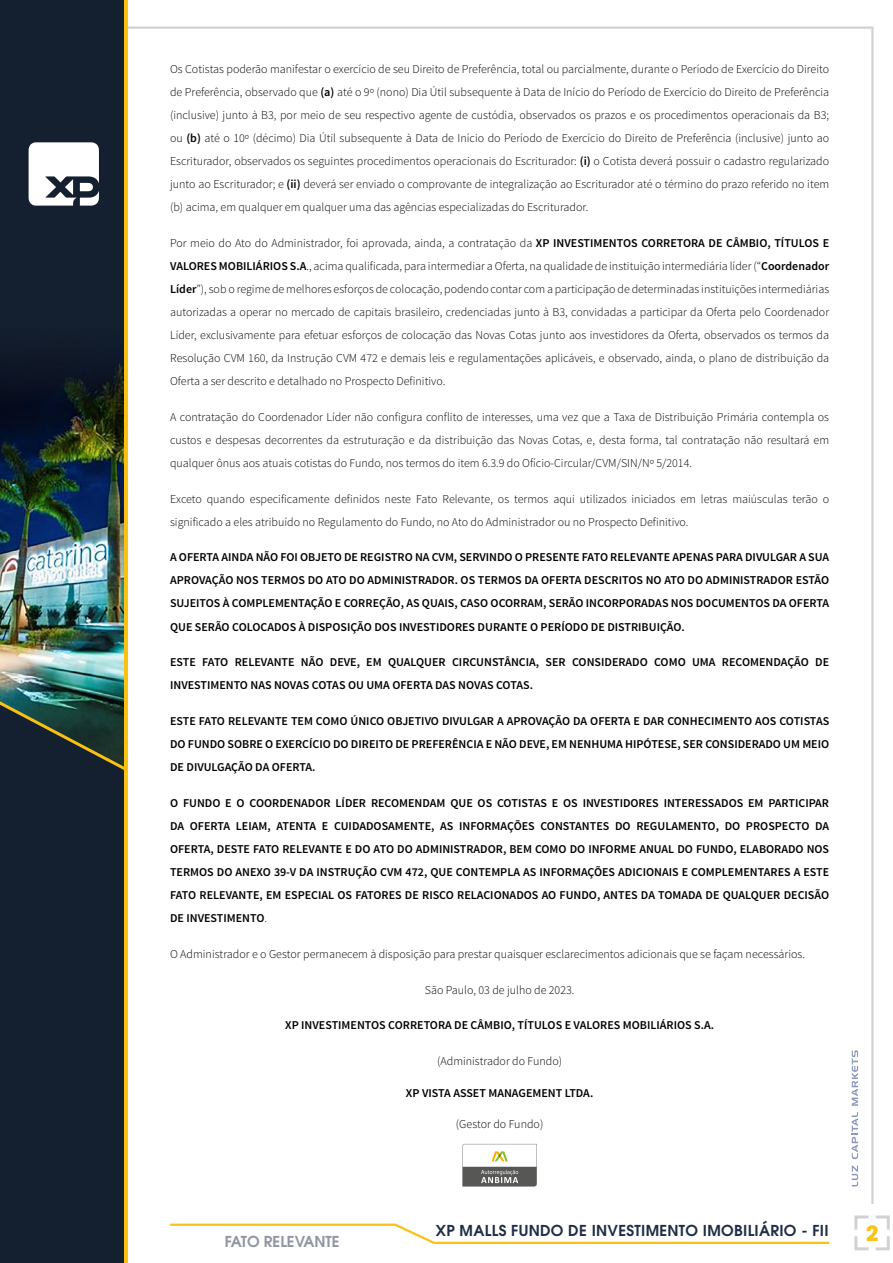
<style>
.page{position:relative;width:893px;height:1263px;background:#fff}
.page>*{position:absolute;margin:0;border:0;box-sizing:border-box;transform-origin:0 0}
.t1{font:700 21px "ITC Avant Garde Pro";color:#fac212}
.t2{font:600 15px "ITC Avant Garde Pro";letter-spacing:.02em;color:#1f2e45}
.t3{font:600 15px "ITC Avant Garde Pro";color:#8f96a2}
.t4{font:300 12px/23.1px "Source Sans Pro";color:#000;text-align:justify}
.t5{font:600 12px/23.1px "Source Sans Pro";color:#000;text-align:justify}
.s1{font-weight:600}
.s2{font-weight:300}
</style>
<div class="page">
<hr style="left:871px;top:27px;width:3px;height:1177px;background:#d0d2d5">
<hr style="left:170px;top:1223px;width:225px;height:3px;background:#fac212">
<hr style="left:434px;top:1242px;width:395px;height:2px;background:#fac212">
<hr style="left:60px;top:27px;width:812px;height:2px;background:#d0d2d5">
<img style="left:0;top:579px;width:124px;height:111px">
<div style="left:0;top:0;width:128px;height:311px;background:#141f2f"></div>
<img style="left:0;top:311px;width:124px;height:268px">
<div style="left:0;top:782px;width:124px;height:255px;background:#141f2f"></div>
<div style="left:0;top:1037px;width:128px;height:226px;background:#141f2f"></div>
<img style="left:0;top:690px;width:124px;height:92px">
<hr style="left:124px;top:0;width:4px;height:1263px;background:#f9c113">
<svg style="left:29px;top:142px;width:70px;height:64px"></svg>
<svg style="left:392px;top:1223px;width:45px;height:21px"></svg>
<svg style="left:854px;top:1215px;width:36px;height:36px"></svg>
<svg style="left:852px;top:1165px;width:6px;height:21px"></svg>
<svg style="left:852px;top:1112px;width:6px;height:47px"></svg>
<svg style="left:852px;top:1050px;width:6px;height:56px"></svg>
<svg style="left:462px;top:1144px;width:75px;height:42px"></svg>
<p class="t4" style="left:170px;top:57px;width:661px">Os Cotistas poderão manifestar o exercício de seu Direito de Preferência, total ou parcialmente, durante o Período de Exercício do Direito de Preferência, observado que <span class="s1">(a)</span> até o 9º (nono) Dia Útil subsequente à Data de Início do Período de Exercício do Direito de Preferência (inclusive) junto à B3, por meio de seu respectivo agente de custódia, observados os prazos e os procedimentos operacionais da B3; ou <span class="s1">(b)</span> até o 10º (décimo) Dia Útil subsequente à Data de Início do Período de Exercício do Direito de Preferência (inclusive) junto ao Escriturador, observados os seguintes procedimentos operacionais do Escriturador: <span class="s1">(i)</span> o Cotista deverá possuir o cadastro regularizado junto ao Escriturador; e <span class="s1">(ii)</span> deverá ser enviado o comprovante de integralização ao Escriturador até o término do prazo referido no item (b) acima, em qualquer em qualquer uma das agências especializadas do Escriturador.</p>
<p class="t4" style="left:170px;top:231px;width:661px">Por meio do Ato do Administrador, foi aprovada, ainda, a contratação da <span class="s1">XP INVESTIMENTOS CORRETORA DE CÂMBIO, TÍTULOS E VALORES MOBILIÁRIOS S.A</span>., acima qualificada, para intermediar a Oferta, na qualidade de instituição intermediária líder (“<span class="s1">Coordenador Líder</span>”), sob o regime de melhores esforços de colocação, podendo contar com a participação de determinadas instituições intermediárias autorizadas a operar no mercado de capitais brasileiro, credenciadas junto à B3, convidadas a participar da Oferta pelo Coordenador Líder, exclusivamente para efetuar esforços de colocação das Novas Cotas junto aos investidores da Oferta, observados os termos da Resolução CVM 160, da Instrução CVM 472 e demais leis e regulamentações aplicáveis, e observado, ainda, o plano de distribuição da Oferta a ser descrito e detalhado no Prospecto Definitivo.</p>
<p class="t4" style="left:170px;top:405px;width:660px">A contratação do Coordenador Líder não configura conflito de interesses, uma vez que a Taxa de Distribuição Primária contempla os custos e despesas decorrentes da estruturação e da distribuição das Novas Cotas, e, desta forma, tal contratação não resultará em qualquer ônus aos atuais cotistas do Fundo, nos termos do item 6.3.9 do Ofício-Circular/CVM/SIN/Nº 5/2014.</p>
<p class="t4" style="left:170px;top:487px;width:661px">Exceto quando especificamente definidos neste Fato Relevante, os termos aqui utilizados iniciados em letras maiúsculas terão o significado a eles atribuído no Regulamento do Fundo, no Ato do Administrador ou no Prospecto Definitivo.</p>
<p class="t5" style="left:170px;top:546px;width:661px">A OFERTA AINDA NÃO FOI OBJETO DE REGISTRO NA CVM, SERVINDO O PRESENTE FATO RELEVANTE APENAS PARA DIVULGAR A SUA APROVAÇÃO NOS TERMOS DO ATO DO ADMINISTRADOR. OS TERMOS DA OFERTA DESCRITOS NO ATO DO ADMINISTRADOR ESTÃO SUJEITOS À COMPLEMENTAÇÃO E CORREÇÃO, AS QUAIS, CASO OCORRAM, SERÃO INCORPORADAS NOS DOCUMENTOS DA OFERTA QUE SERÃO COLOCADOS À DISPOSIÇÃO DOS INVESTIDORES DURANTE O PERÍODO DE DISTRIBUIÇÃO.</p>
<p class="t5" style="left:170px;top:651px;width:661px">ESTE FATO RELEVANTE NÃO DEVE, EM QUALQUER CIRCUNSTÂNCIA, SER CONSIDERADO COMO UMA RECOMENDAÇÃO DE<br>INVESTIMENTO NAS NOVAS COTAS OU UMA OFERTA DAS NOVAS COTAS.</p>
<p class="t5" style="left:170px;top:710px;width:661px">ESTE FATO RELEVANTE TEM COMO ÚNICO OBJETIVO DIVULGAR A APROVAÇÃO DA OFERTA E DAR CONHECIMENTO AOS COTISTAS DO FUNDO SOBRE O EXERCÍCIO DO DIREITO DE PREFERÊNCIA E NÃO DEVE, EM NENHUMA HIPÓTESE, SER CONSIDERADO UM MEIO DE DIVULGAÇÃO DA OFERTA.</p>
<p class="t5" style="left:170px;top:792px;width:661px">O FUNDO E O COORDENADOR LÍDER RECOMENDAM QUE OS COTISTAS E OS INVESTIDORES INTERESSADOS EM PARTICIPAR DA OFERTA LEIAM, ATENTA E CUIDADOSAMENTE, AS INFORMAÇÕES CONSTANTES DO REGULAMENTO, DO PROSPECTO DA OFERTA, DESTE FATO RELEVANTE E DO ATO DO ADMINISTRADOR, BEM COMO DO INFORME ANUAL DO FUNDO, ELABORADO NOS TERMOS DO ANEXO 39-V DA INSTRUÇÃO CVM 472, QUE CONTEMPLA AS INFORMAÇÕES ADICIONAIS E COMPLEMENTARES A ESTE FATO RELEVANTE, EM ESPECIAL OS FATORES DE RISCO RELACIONADOS AO FUNDO, ANTES DA TOMADA DE QUALQUER DECISÃO DE INVESTIMENTO<span class="s2">.</span></p>
<p class="t4" style="left:170px;top:942px;width:636px">O Administrador e o Gestor permanecem à disposição para prestar quaisquer esclarecimentos adicionais que se façam necessários.</p>
<p class="t4" style="left:425px;top:978px;width:151px">São Paulo, 03 de julho de 2023.</p>
<p class="t5" style="left:285px;top:1014px;width:430px">XP INVESTIMENTOS CORRETORA DE CÂMBIO, TÍTULOS E VALORES MOBILIÁRIOS S.A.</p>
<p class="t4" style="left:437px;top:1050px;width:126px">(Administrador do Fundo)</p>
<p class="t5" style="left:406px;top:1081px;width:189px">XP VISTA ASSET MANAGEMENT LTDA.</p>
<p class="t4" style="left:456px;top:1113px;width:89px">(Gestor do Fundo)</p>
<p class="t3" style="left:225px;top:1231px;width:116px">FATO RELEVANTE</p>
<p class="t2" style="left:436px;top:1220px;width:394px">XP MALLS FUNDO DE INVESTIMENTO IMOBILIÁRIO - FII</p>
<h1 class="t1" style="left:866px;top:1219px;width:14px">2</h1>
</div>
